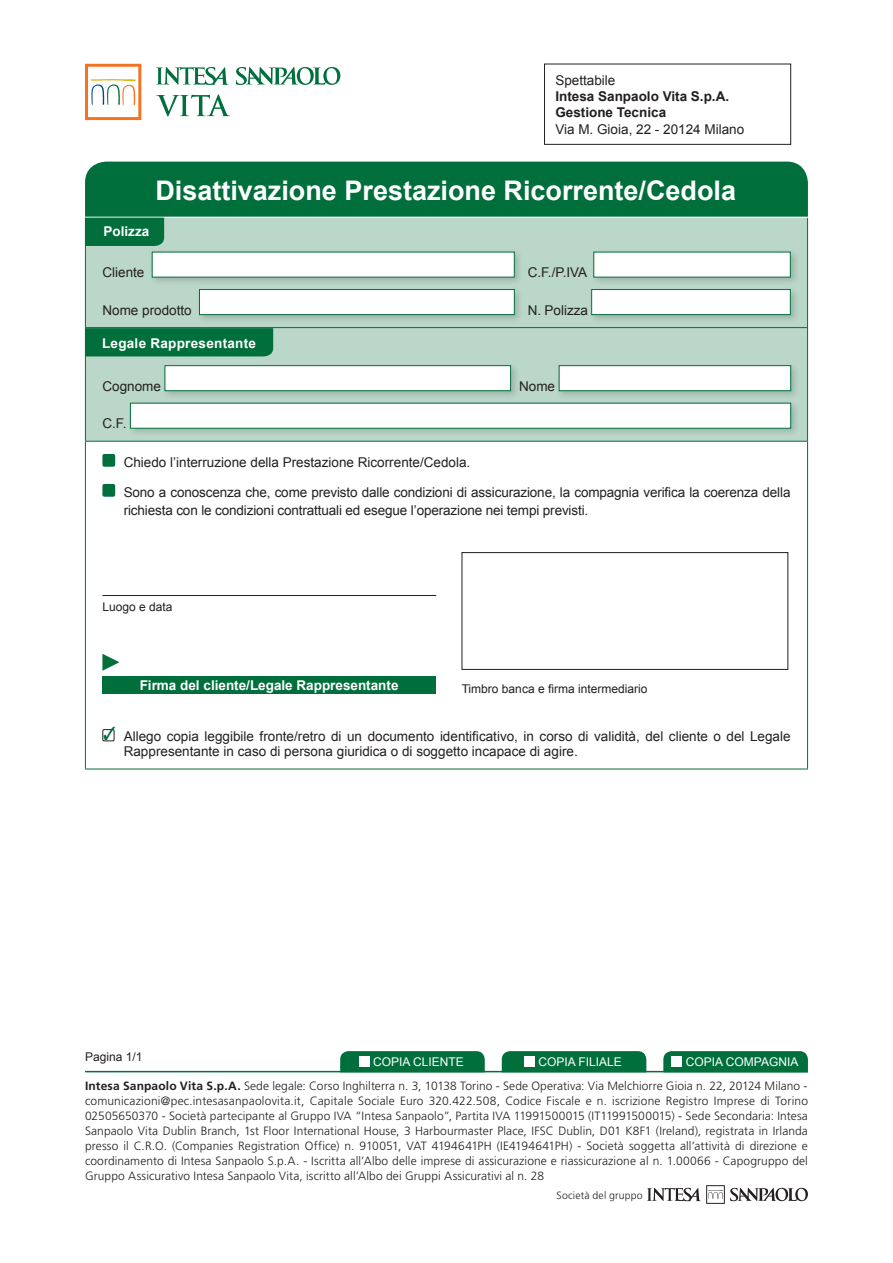
<style>
.page{position:relative;width:893px;height:1263px;background:#fff}
.page>*{position:absolute;margin:0;border:0;box-sizing:border-box;transform-origin:0 0}
.t1{font:700 27px "Arial";color:#fff}
.t2{font:13.5px/18px "Arial";color:#231f20}
.t3{font:700 13.5px "Arial";color:#fff}
.t4{font:700 13.5px/16.2px "Arial";color:#231f20}
.t5{font:700 13.5px "Arial";letter-spacing:.02em;color:#fff}
.t6{font:300 12px/15px "Frutiger LT Pro";letter-spacing:.01em;color:#231f20;text-align:justify}
.t7{font:12px "Arial";color:#231f20}
.t8{font:12px "Arial";color:#fff}
.t9{font:300 10.5px "Frutiger LT Pro";letter-spacing:.015em;color:#231f20}
.s1{color:#006f3c}
.s2{font-weight:700}
</style>
<div class="page">
<hr style="left:85px;top:1071px;width:723px;height:1px;background:#006f3c">
<svg style="left:340px;top:1051px;width:145px;height:20px;background:#05713f"></svg>
<div style="left:359px;top:1056px;width:11px;height:11px;background:#fff"></div>
<div style="left:502px;top:1051px;width:144px;height:20px;background:#006f3c"></div>
<div style="left:524px;top:1056px;width:11px;height:11px;background:#fff"></div>
<svg style="left:647px;top:1185px;width:161px;height:19px"></svg>
<svg style="left:663px;top:1051px;width:145px;height:20px;background:#05713f"></svg>
<div style="left:671px;top:1056px;width:11px;height:11px;background:#fff"></div>
<div style="left:86px;top:246px;width:721px;height:195px;background:#bbd7c9"></div>
<hr style="left:85px;top:327px;width:723px;height:1px;background:#006f3c">
<hr style="left:85px;top:328px;width:1px;height:113px;background:#006f3c">
<hr style="left:807px;top:328px;width:1px;height:113px;background:#006f3c">
<hr style="left:85px;top:218px;width:1px;height:109px;background:#006f3c">
<hr style="left:807px;top:218px;width:1px;height:109px;background:#006f3c">
<hr style="left:85px;top:441px;width:723px;height:1px;background:#006f3c">
<hr style="left:85px;top:442px;width:1px;height:327px;background:#006f3c">
<hr style="left:807px;top:442px;width:1px;height:327px;background:#006f3c">
<hr style="left:85px;top:769px;width:723px;height:1px;background:#006f3c">
<div style="left:149px;top:249px;width:374px;height:37px;background:#231f20;opacity:.2"></div>
<div style="left:152px;top:252px;width:362px;height:25px;background:#fff"></div>
<div style="left:591px;top:249px;width:209px;height:37px;background:#231f20;opacity:.2"></div>
<div style="left:594px;top:252px;width:196px;height:25px;background:#fff"></div>
<div style="left:196px;top:287px;width:328px;height:37px;background:#231f20;opacity:.2"></div>
<div style="left:199px;top:289px;width:316px;height:26px;background:#fff;border:1px solid #006f3c"></div>
<div style="left:589px;top:287px;width:210px;height:37px;background:#231f20;opacity:.2"></div>
<div style="left:591px;top:289px;width:199px;height:26px;background:#fff;border:1px solid #006f3c"></div>
<div style="left:162px;top:363px;width:358px;height:37px;background:#231f20;opacity:.2"></div>
<div style="left:165px;top:365px;width:346px;height:26px;background:#fff;border:1px solid #006f3c"></div>
<div style="left:556px;top:363px;width:244px;height:37px;background:#231f20;opacity:.2"></div>
<div style="left:559px;top:365px;width:232px;height:26px;background:#fff;border:1px solid #006f3c"></div>
<div style="left:127px;top:400px;width:673px;height:37px;background:#231f20;opacity:.2"></div>
<div style="left:130px;top:403px;width:661px;height:25px;background:#fff"></div>
<div style="left:103px;top:455px;width:11px;height:11px;background:#006f3c"></div>
<div style="left:102px;top:454px;width:13px;height:13px;border:2px solid #006f3c"></div>
<div style="left:103px;top:485px;width:11px;height:11px;background:#006f3c"></div>
<div style="left:102px;top:484px;width:13px;height:13px;border:2px solid #006f3c"></div>
<hr style="left:102px;top:595px;width:334px;height:1px;background:#231f20">
<div style="left:462px;top:552px;width:326px;height:118px;border:1px solid #231f20"></div>
<svg style="left:102px;top:654px;width:17px;height:17px"></svg>
<div style="left:102px;top:676px;width:334px;height:17px;background:#006f3c"></div>
<div style="left:102px;top:729px;width:12px;height:12px;border:1px solid #231f20"></div>
<svg style="left:85px;top:162px;width:723px;height:84px;background:#3c9069"></svg>
<div style="left:86px;top:328px;width:187px;height:28px;background:#006f3c"></div>
<div style="left:544px;top:64px;width:247px;height:81px;border:1px solid #231f20"></div>
<svg style="left:236px;top:67px;width:104px;height:18px"></svg>
<svg style="left:156px;top:67px;width:72px;height:18px"></svg>
<svg style="left:85px;top:64px;width:56px;height:56px"></svg>
<svg style="left:156px;top:94px;width:74px;height:23px"></svg>
<p class="t2" style="left:555px;top:71px;width:62px">Spettabile</p>
<p class="t4" style="left:555px;top:89px;width:175px">Intesa Sanpaolo Vita S.p.A.<br>Gestione Tecnica</p>
<p class="t2" style="left:555px;top:120px;width:190px">Via M. Gioia, 22 - 20124 Milano</p>
<h1 class="t1" style="left:155px;top:173px;width:582px">Disattivazione Prestazione Ricorrente/Cedola</h1>
<p class="t3" style="left:104px;top:223px;width:47px">Polizza</p>
<p class="t2" style="left:102px;top:264px;width:44px">Cliente</p>
<p class="t2" style="left:528px;top:264px;width:61px">C.F./P.IVA</p>
<p class="t2" style="left:102px;top:301px;width:91px">Nome prodotto</p>
<p class="t2" style="left:528px;top:301px;width:62px">N. Polizza</p>
<p class="t5" style="left:102px;top:335px;width:155px">Legale Rappresentante</p>
<p class="t2" style="left:102px;top:377px;width:60px">Cognome</p>
<p class="t2" style="left:519px;top:377px;width:38px">Nome</p>
<p class="t2" style="left:102px;top:415px;width:26px">C.F.</p>
<p class="t2" style="left:124px;top:453px;width:348px">Chiedo l’interruzione della Prestazione Ricorrente/Cedola.</p>
<p class="t2" style="left:124px;top:483px;width:668px">Sono a conoscenza che, come previsto dalle condizioni di assicurazione, la compagnia verifica la coerenza della richiesta con le condizioni contrattuali ed esegue l’operazione nei tempi previsti.</p>
<p class="t7" style="left:102px;top:599px;width:72px">Luogo e data</p>
<p class="t3" style="left:140px;top:676px;width:260px">Firma del cliente/Legale Rappresentante</p>
<p class="t7" style="left:462px;top:681px;width:187px">Timbro banca e firma intermediario</p>
<p class="t2" style="left:124px;top:729px;width:668px;line-height:15px;text-indent:-20px"><span class="s1">✓</span> Allego copia leggibile fronte/retro di un documento identificativo, in corso di validità, del cliente o del Legale<br>Rappresentante in caso di persona giuridica o di soggetto incapace di agire.</p>
<p class="t7" style="left:85px;top:1049px;width:59px">Pagina 1/1</p>
<p class="t8" style="left:373px;top:1054px;width:92px">COPIA CLIENTE</p>
<p class="t8" style="left:538px;top:1054px;width:85px">COPIA FILIALE</p>
<p class="t6" style="left:85px;top:1078px;width:724px"><span class="s2">Intesa Sanpaolo Vita S.p.A.</span> Sede legale: Corso Inghilterra n. 3, 10138 Torino - Sede Operativa: Via Melchiorre Gioia n. 22, 20124 Milano - comunicazioni@pec.intesasanpaolovita.it, Capitale Sociale Euro 320.422.508, Codice Fiscale e n. iscrizione Registro Imprese di Torino 02505650370 - Società partecipante al Gruppo IVA “Intesa Sanpaolo”, Partita IVA 11991500015 (IT11991500015) - Sede Secondaria: Intesa Sanpaolo Vita Dublin Branch, 1st Floor International House, 3 Harbourmaster Place, IFSC Dublin, D01 K8F1 (Ireland), registrata in Irlanda presso il C.R.O. (Companies Registration Office) n. 910051, VAT 4194641PH (IE4194641PH) - Società soggetta all’attività di direzione e coordinamento di Intesa Sanpaolo S.p.A. - Iscritta all’Albo delle imprese di assicurazione e riassicurazione al n. 1.00066 - Capogruppo del Gruppo Assicurativo Intesa Sanpaolo Vita, iscritto all’Albo dei Gruppi Assicurativi al n. 28</p>
<p class="t9" style="left:557px;top:1189px;width:88px">Società del gruppo</p>
<p class="t8" style="left:686px;top:1054px;width:114px">COPIA COMPAGNIA</p>
</div>
